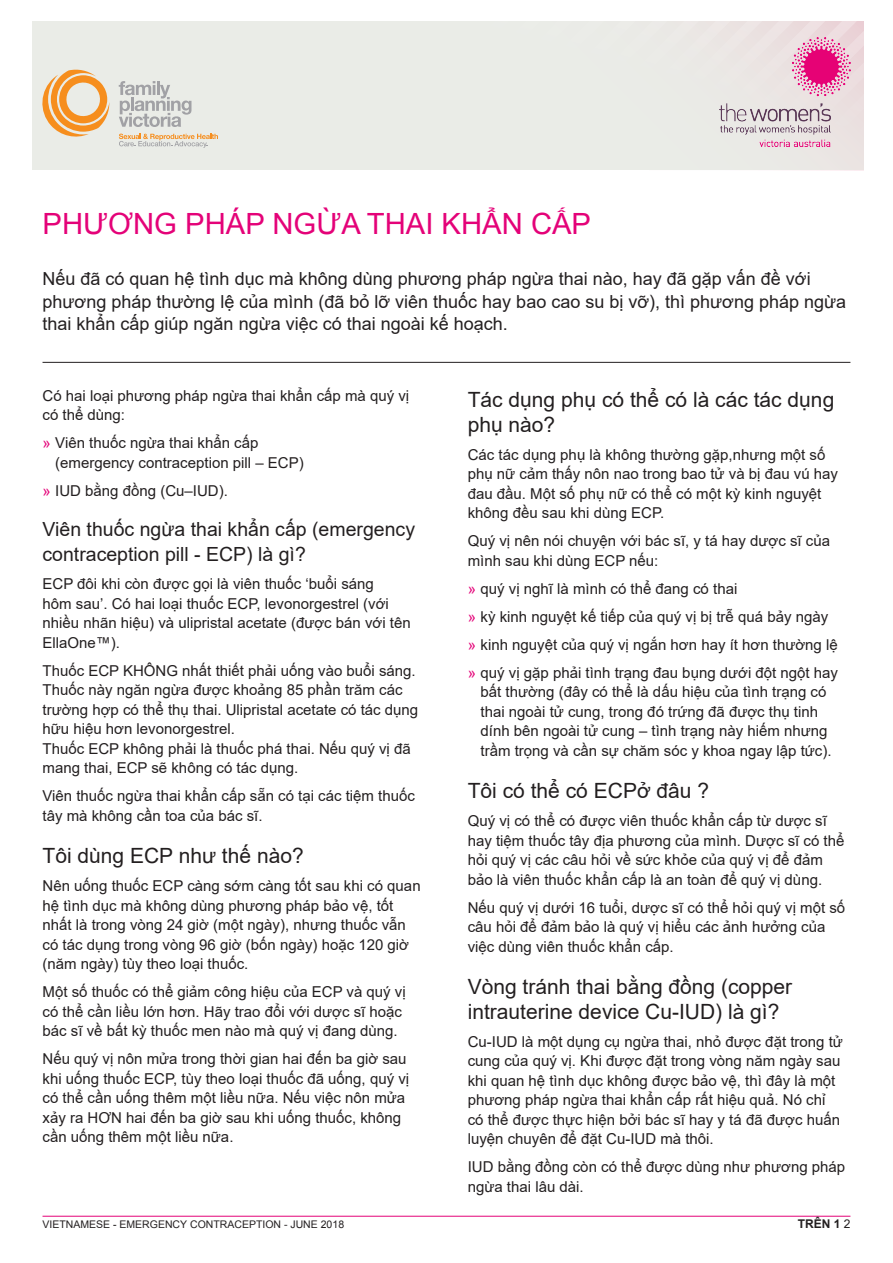
<style>
.page{position:relative;width:893px;height:1263px;background:#fff}
.page>*{position:absolute;margin:0;border:0;box-sizing:border-box;transform-origin:0 0}
.HeadA{font:29.25px "Arial";color:#e40278}
.HeadB{font:21px/25.2px "Arial";color:#231f20}
.HeadB-2{font:19.5px/25.2px "Arial";color:#231f20}
.Intro{font:18px/22.5px "Arial";color:#231f20}
.Body_Copy{font:15px/19.5px "Arial";color:#231f20}
.t1{font:700 12px "Arial";color:#231f20}
.t2{font:10.5px "Arial";color:#231f20}
.s1{color:#e40278}
.s2{font-style:inherit}
.s3{font-weight:400}
</style>
<div class="page">
<hr style="left:43px;top:1216px;width:807px;height:1px;background:#e40278">
<div style="left:30px;top:21px;width:833px;height:149px;background:#eaece7"></div>
<img style="left:720px;top:38px;width:130px;height:108px">
<svg style="left:42px;top:70px;width:68px;height:67px"></svg>
<svg style="left:119px;top:134px;width:99px;height:14px"></svg>
<svg style="left:119px;top:81px;width:72px;height:46px"></svg>
<hr style="left:43px;top:362px;width:807px;height:1px;background:#231f20">
<p class="HeadA" style="left:43px;top:203px;width:550px">PHƯƠNG PHÁP NGỪA THAI KHẨN CẤP</p>
<p class="Intro" style="left:43px;top:268px;width:805px">Nếu đã có quan hệ tình dục mà không dùng phương pháp ngừa thai nào, hay đã gặp vấn đề với phương pháp thường lệ của mình (đã bỏ lỡ viên thuốc hay bao cao su bị vỡ), thì phương pháp ngừa thai khẩn cấp giúp ngăn ngừa việc có thai ngoài kế hoạch.</p>
<p class="Body_Copy" style="left:43px;top:386px;width:368px">Có hai loại phương pháp ngừa thai khẩn cấp mà quý vị có thể dùng:</p>
<p class="Body_Copy" style="left:55px;top:433px;width:250px;text-indent:-13px"><span class="s1">»</span> Viên thuốc ngừa thai khẩn cấp (emergency contraception pill – ECP)</p>
<p class="Body_Copy" style="left:43px;top:481px;width:187px"><span class="s1">»</span> IUD bằng đồng (Cu–IUD).</p>
<p class="HeadB-2" style="left:43px;top:517px;width:374px">Viên thuốc ngừa thai khẩn cấp (emergency contraception pill - ECP) là gì?</p>
<p class="Body_Copy" style="left:43px;top:574px;width:370px">ECP đôi khi còn được gọi là viên thuốc ‘buổi sáng<br>hôm sau’. Có hai loại thuốc ECP, levonorgestrel (với nhiều nhãn hiệu) và ulipristal acetate (được bán với tên EllaOne™).</p>
<p class="Body_Copy" style="left:43px;top:661px;width:377px">Thuốc ECP KHÔNG nhất thiết phải uống vào buổi sáng.<br>Thuốc này ngăn ngừa được khoảng 85 phần trăm các trường hợp có thể thụ thai. Ulipristal acetate có tác dụng hữu hiệu hơn levonorgestrel.<br>Thuốc ECP không phải là thuốc phá thai. Nếu quý vị đã mang thai, ECP sẽ không có tác dụng.</p>
<p class="Body_Copy" style="left:43px;top:786px;width:374px">Viên thuốc ngừa thai khẩn cấp sẵn có tại các tiệm thuốc tây mà không cần toa của bác sĩ.</p>
<p class="HeadB" style="left:43px;top:843px;width:263px">Tôi dùng ECP như thế nào?</p>
<p class="Body_Copy" style="left:43px;top:876px;width:380px">Nên uống thuốc ECP càng sớm càng tốt sau khi có quan hệ tình dục mà không dùng phương pháp bảo vệ, tốt nhất là trong vòng 24 giờ (một ngày), nhưng thuốc vẫn có tác dụng trong vòng 96 giờ (bốn ngày) hoặc 120 giờ (năm ngày) tùy theo loại thuốc.</p>
<p class="Body_Copy" style="left:43px;top:982px;width:365px">Một số thuốc có thể giảm công hiệu của ECP và quý vị có thể cần liều lớn hơn. Hãy trao đổi với dược sĩ hoặc bác sĩ về bất kỳ thuốc men nào mà quý vị đang dùng.</p>
<p class="Body_Copy" style="left:43px;top:1049px;width:368px">Nếu quý vị nôn mửa trong thời gian hai đến ba giờ sau khi uống thuốc ECP, tùy theo loại thuốc đã uống, quý vị có thể cần uống thêm một liều nữa. Nếu việc nôn mửa xảy ra HƠN hai đến ba giờ sau khi uống thuốc, không cần uống thêm một liều nữa.</p>
<p class="HeadB" style="left:468px;top:386px;width:368px">Tác dụng phụ có thể có là các tác dụng phụ nào?</p>
<p class="Body_Copy" style="left:468px;top:445px;width:372px">Các tác dụng phụ là không thường gặp,nhưng một số phụ nữ cảm thấy nôn nao trong bao tử và bị đau vú hay đau đầu. Một số phụ nữ có thể có một kỳ kinh nguyệt không đều sau khi dùng ECP.</p>
<p class="Body_Copy" style="left:468px;top:531px;width:364px">Quý vị nên nói chuyện với bác sĩ, y tá hay dược sĩ của mình sau khi dùng ECP nếu:</p>
<p class="Body_Copy" style="left:468px;top:579px;width:271px"><span class="s1">»</span> quý vị nghĩ là mình có thể đang có thai</p>
<p class="Body_Copy" style="left:468px;top:607px;width:362px"><span class="s1">»</span> kỳ kinh nguyệt kế tiếp của quý vị bị trễ quá bảy ngày</p>
<p class="Body_Copy" style="left:468px;top:635px;width:372px"><span class="s1">»</span> kinh nguyệt của quý vị ngắn hơn hay ít hơn thường lệ</p>
<p class="Body_Copy" style="left:468px;top:663px;width:372px;text-align:center"><span class="s1">»</span> quý vị gặp phải tình trạng đau bụng dưới đột ngột hay bất thường (đây có thể là dấu hiệu của tình trạng có thai ngoài tử cung, trong đó trứng đã được thụ tinh dính bên ngoài tử cung – tình trạng này hiếm nhưng trầm trọng và cần sự chăm sóc y khoa ngay lập tức).</p>
<p class="HeadB" style="left:468px;top:778px;width:243px">Tôi có thể có ECPở đâu ?</p>
<p class="Body_Copy" style="left:468px;top:811px;width:378px">Quý vị có thể có được viên thuốc khẩn cấp từ dược sĩ hay tiệm thuốc tây địa phương của mình. Dược sĩ có thể hỏi quý vị các câu hỏi về sức khỏe của quý vị để đảm bảo là viên thuốc khẩn cấp là an toàn để quý vị dùng.</p>
<p class="Body_Copy" style="left:468px;top:897px;width:379px">Nếu quý vị dưới 16 tuổi, dược sĩ có thể hỏi quý vị một số câu hỏi để đảm bảo là quý vị hiểu các ảnh hưởng của việc dùng viên thuốc khẩn cấp.</p>
<p class="HeadB" style="left:468px;top:973px;width:326px">Vòng tránh thai bằng đồng (copper intrauterine device Cu-IUD) là gì?</p>
<p class="Body_Copy" style="left:468px;top:1032px;width:377px">Cu-IUD là một dụng cụ ngừa thai, nhỏ được đặt trong tử cung của quý vị. Khi được đặt trong vòng năm ngày sau khi quan hệ tình dục không được bảo vệ, thì đây là một phương pháp ngừa thai khẩn cấp rất hiệu quả. Nó chỉ có thể được thực hiện bởi bác sĩ hay y tá đã được huấn luyện chuyên để đặt Cu-IUD mà thôi.</p>
<p class="Body_Copy" style="left:468px;top:1157px;width:379px">IUD bằng đồng còn có thể được dùng như phương pháp ngừa thai lâu dài.</p>
<p class="t2" style="left:43px;top:1217px;width:303px"><span class="s2">VIETNAMESE -</span> EMERGENCY CONTRACEPTION - JUNE 2018</p>
<p class="t1" style="left:798px;top:1216px;width:54px">TRÊN 1 <span class="s3">2</span></p>
</div>
